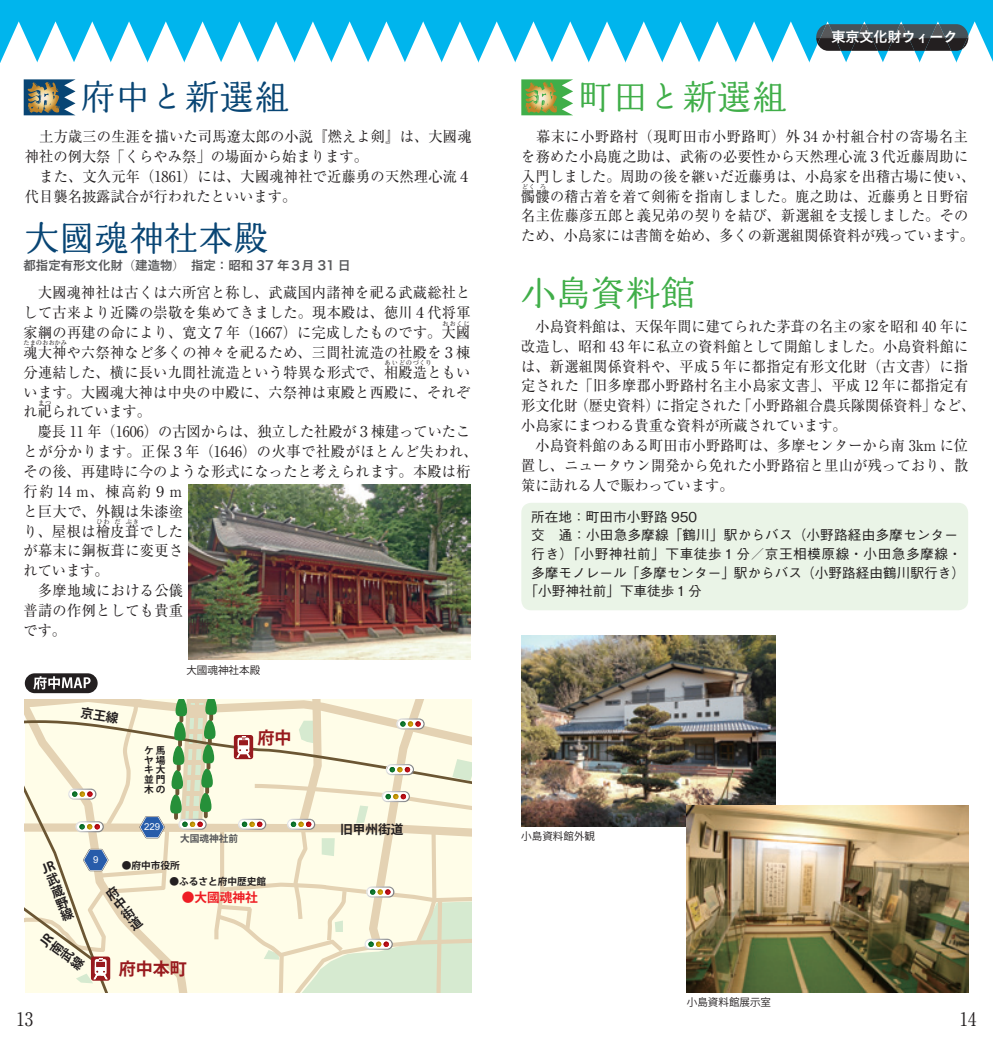
<style>
.page{position:relative;width:993px;height:1042px;background:#fff}
.page>*{position:absolute;margin:0;border:0;box-sizing:border-box;transform-origin:0 0}
.t1{font:34.65px "Marumin Old 90 pv RKSJ H";color:#084574}
.t2{font:34.65px "Marumin Old 90 pv RKSJ H";color:#40ae49}
.t3{font:18.55px "Ryumin Pr 5";color:#231f20;scale:.9 1}
.t4{font:16.97px "Koz Go Pro Bold 90 pv RKSJ H";color:#981a1e}
.t5{font:14.88px/19.8px "Ryumin Pr 5";letter-spacing:.02em;color:#231f20;scale:.95 1}
.t6{font:14.88px/19.8px "Ryumin Pr 5";letter-spacing:.02em;color:#231f20;scale:.96 1}
.t7{font:14px "Hira Sans Old Std W6 90 pv RKSJ H";color:#fff}
.t8{font:500 13.65px "Gothic BBB Pr 5";color:#231f20}
.t9{font:500 13.65px "Gothic BBB Pr 5";letter-spacing:.04em;color:#231f20}
.t10{font:12.6px/12.6px "Koz Go Pro Bold 90 pv RKSJ V";color:#231f20;text-align:justify}
.t11{font:12.6px "Koz Go Pro Bold 90 pv RKSJ H";color:#ee1d23}
.t12{font:12.6px "Koz Go Pro Bold 90 pv RKSJ H";color:#231f20}
.t13{font:12.42px "Hira Sans Old Std W6";color:#57585a}
.t14{font:10.5px "Koz Go Pro";color:#231f20}
.t15{font:9.62px "Koz Go Pro Bold 90 pv RKSJ H";color:#231f20}
.t16{font:9.62px/9.6px "Koz Go Pro Bold 90 pv RKSJ V";color:#231f20;text-align:justify}
.t17{font:9.62px "Koz Go Pro Bold 90 pv RKSJ H";color:#57585a}
.t18{font:9.62px "Arial";color:#fff}
.t19{font:6.12px "Ryumin Pr 5";letter-spacing:.14em;color:#231f20}
.t20{font:6.12px "Ryumin Pr 5";color:#231f20}
</style>
<div class="page">
<div style="left:0;top:0;width:992px;height:63px;background:#00b5ed"></div>
<svg style="left:0;top:21px;width:992px;height:42px"></svg>
<div style="left:521px;top:503px;width:446px;height:107px;background:#eaf4e7;border-radius:10px"></div>
<img style="left:188px;top:484px;width:282px;height:176px">
<img style="left:521px;top:636px;width:254px;height:190px">
<img style="left:686px;top:805px;width:281px;height:187px">
<div style="left:25px;top:673px;width:73px;height:20px;background:#231f20;border-radius:10px"></div>
<svg style="left:33px;top:676px;width:57px;height:13px"></svg>
<svg style="left:24px;top:79px;width:52px;height:36px;background:#6d7e7d"></svg>
<svg style="left:521px;top:79px;width:52px;height:36px;background:#8ab565"></svg>
<svg style="left:25px;top:699px;width:446px;height:293px;background:#f0eed7"></svg>
<h1 class="t1" style="left:81px;top:79px;width:210px">府中と新選組</h1>
<p class="t6" style="left:25px;top:126px;width:467px">　土方歳三の生涯を描いた司馬遼太郎の小説『燃えよ剣』は、大國魂神社の例大祭「くらやみ祭」の場面から始まります。<br>　また、文久元年（1861）には、大國魂神社で近藤勇の天然理心流４代目襲名披露試合が行われたといいます。</p>
<h1 class="t1" style="left:25px;top:221px;width:245px">大國魂神社本殿</h1>
<p class="t13" style="left:24px;top:256px;width:328px">都指定有形文化財（建造物）　指定：昭和 37 年３月 31 日</p>
<p class="t5" style="left:24px;top:282px;width:472px;text-align:justify">　大國魂神社は古くは六所宮と称し、武蔵国内諸神を祀る武蔵総社として古来より近隣の崇敬を集めてきました。現本殿は、徳川４代将軍家綱の再建の命により、寛文７年（1667）に完成したものです。大國</p>
<p class="t19" style="left:442px;top:318px;width:29px">おおくに</p>
<p class="t5" style="left:24px;top:341px;width:471px">魂大神や六祭神など多くの神々を祀るため、三間社流造の社殿を３棟</p>
<p class="t20" style="left:24px;top:338px;width:45px">たまのおおかみ</p>
<p class="t5" style="left:24px;top:361px;width:471px">分連結した、横に長い九間社流造という特異な形式で、相殿造ともい</p>
<p class="t19" style="left:384px;top:358px;width:48px">あいどのづくり</p>
<p class="t5" style="left:24px;top:381px;width:471px">います。大國魂大神は中央の中殿に、六祭神は東殿と西殿に、それぞれ祀られています。</p>
<p class="t19" style="left:38px;top:398px;width:15px">まつ</p>
<p class="t5" style="left:24px;top:421px;width:479px">　慶長 11 年（1606）の古図からは、独立した社殿が３棟建っていたことが分かります。正保３年（1646）の火事で社殿がほとんど失われ、その後、再建時に今のような形式になったと考えられます。本殿は桁行約 14 ｍ、棟高約９ｍ<br>と巨大で、外観は朱漆塗<br>り、屋根は檜皮葺でした</p>
<p class="t19" style="left:96px;top:517px;width:15px">ひわ</p>
<p class="t19" style="left:115px;top:517px;width:8px">だ</p>
<p class="t19" style="left:126px;top:517px;width:15px">ぶき</p>
<p class="t5" style="left:24px;top:540px;width:169px">が幕末に銅板葺に変更されています。<br>　多摩地域における公儀普請の作例としても貴重です。</p>
<p class="t14" style="left:186px;top:663px;width:75px">大國魂神社本殿</p>
<p class="t10" style="left:45px;top:876px;width:8px;rotate:-21deg">武蔵野線</p>
<p class="t18" style="left:93px;top:853px;width:7px">9</p>
<p class="t16" style="left:144px;top:746px;width:22px">ケ馬ヤ場キ大並門木の</p>
<p class="t18" style="left:144px;top:821px;width:18px">229</p>
<p class="t17" style="left:180px;top:832px;width:59px">大国魂神社前</p>
<p class="t15" style="left:122px;top:859px;width:59px">●府中市役所</p>
<p class="t4" style="left:257px;top:726px;width:36px">府中</p>
<p class="t10" style="left:104px;top:893px;width:8px;rotate:-37deg">府中街道</p>
<p class="t15" style="left:169px;top:875px;width:98px">●ふるさと府中歴史館</p>
<p class="t11" style="left:182px;top:889px;width:78px">●大國魂神社</p>
<p class="t4" style="left:119px;top:957px;width:70px">府中本町</p>
<p class="t12" style="left:340px;top:821px;width:65px">旧甲州街道</p>
<p class="t7" style="left:831px;top:26px;width:128px">東京文化財ウィーク</p>
<h1 class="t2" style="left:578px;top:79px;width:210px">町田と新選組</h1>
<p class="t5" style="left:521px;top:126px;width:479px;text-align:center">幕末に小野路村（現町田市小野路町）外 34 か村組合村の寄場名主<br>を務めた小島鹿之助は、武術の必要性から天然理心流３代近藤周助に入門しました。周助の後を継いだ近藤勇は、小島家を出稽古場に使い、髑髏の稽古着を着て剣術を指南しました。鹿之助は、近藤勇と日野宿</p>
<p class="t19" style="left:521px;top:182px;width:15px">どく</p>
<p class="t19" style="left:539px;top:182px;width:8px">ろ</p>
<p class="t5" style="left:521px;top:205px;width:478px">名主佐藤彦五郎と義兄弟の契りを結び、新選組を支援しました。そのため、小島家には書簡を始め、多くの新選組関係資料が残っています。</p>
<h1 class="t2" style="left:521px;top:275px;width:175px">小島資料館</h1>
<p class="t5" style="left:521px;top:315px;width:479px">　小島資料館は、天保年間に建てられた茅葺の名主の家を昭和 40 年に改造し、昭和 43 年に私立の資料館として開館しました。小島資料館には、新選組関係資料や、平成５年に都指定有形文化財（古文書）に指定された「旧多摩郡小野路村名主小島家文書」、平成 12 年に都指定有形文化財（歴史資料）に指定された「小野路組合農兵隊関係資料」など、小島家にまつわる貴重な資料が所蔵されています。<br>　小島資料館のある町田市小野路町は、多摩センターから南 3km に位置し、ニュータウン開発から免れた小野路宿と里山が残っており、散策に訪れる人で賑わっています。</p>
<p class="t8" style="left:531px;top:506px;width:167px">所在地：町田市小野路 950</p>
<p class="t8" style="left:531px;top:524px;width:428px">交　通：小田急多摩線「鶴川」駅からバス（小野路経由多摩センター</p>
<p class="t9" style="left:531px;top:543px;width:432px">行き）「小野神社前」下車徒歩１分／京王相模原線・小田急多摩線・</p>
<p class="t8" style="left:531px;top:561px;width:435px">多摩モノレール「多摩センター」駅からバス（小野路経由鶴川駅行き）</p>
<p class="t8" style="left:524px;top:580px;width:179px">「小野神社前」下車徒歩１分</p>
<p class="t14" style="left:521px;top:829px;width:75px">小島資料館外観</p>
<p class="t14" style="left:686px;top:995px;width:86px">小島資料館展示室</p>
<p class="t3" style="left:16px;top:1004px;width:20px">13</p>
<p class="t3" style="left:959px;top:1004px;width:20px">14</p>
</div>
